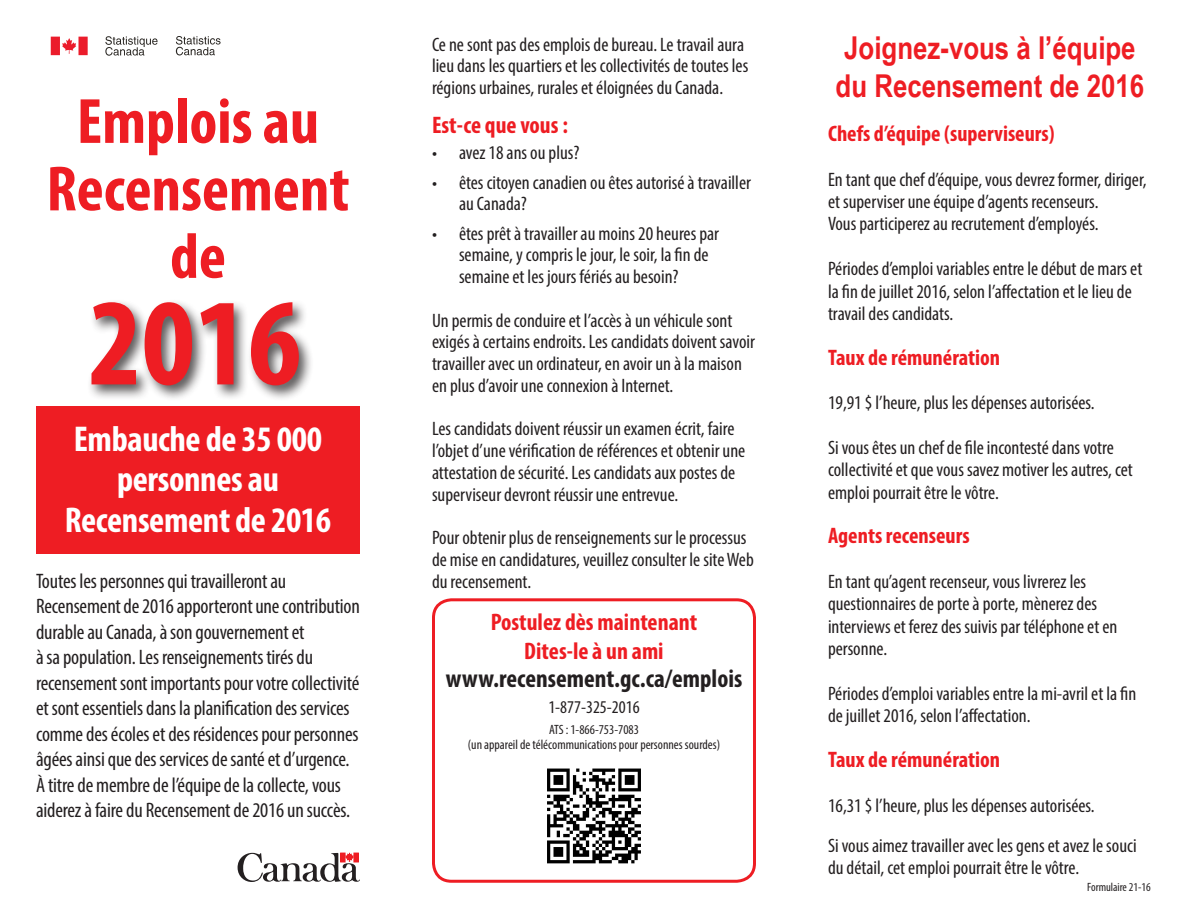
<style>
.page{position:relative;width:1188px;height:918px;background:#fff}
.page>*{position:absolute;margin:0;border:0;box-sizing:border-box;transform-origin:0 0}
.t1{font:700 condensed 124.95px "Myriad Pro";color:#ee1d23}
.t2{font:700 condensed 64.5px "Myriad Pro";color:#ee1d23}
.t3{font:700 condensed 36px/40.5px "Myriad Pro";letter-spacing:-.01em;color:#fff;text-align:center}
.t4{font:700 31.5px "Arial Narrow";color:#ee1d23}
.t5{font:700 condensed 25.5px "Myriad Pro";color:#231f20}
.t6{font:700 condensed 24px "Myriad Pro";color:#ee1d23}
.t7{font:700 condensed 22.5px "Myriad Pro";color:#ee1d23}
.t8{font:condensed 21px/25.5px "Myriad Pro";letter-spacing:-.01em;color:#231f20}
.t9{font:condensed 19.5px/21.8px "Myriad Pro";color:#231f20}
.t10{font:condensed 18px "Myriad Pro";color:#231f20}
.t11{font:condensed 13.5px "Myriad Pro";color:#231f20}
.t12{font:condensed 12px "Myriad Pro";color:#231f20}
</style>
<div class="page">
<div style="left:432px;top:598px;width:324px;height:285px;border:3px solid #ee1d23;border-radius:18px"></div>
<div style="left:36px;top:406px;width:324px;height:148px;background:#ee1d23"></div>
<div style="left:87px;top:299px;width:227px;height:103px;background:#231f20;opacity:.75"></div>
<img style="left:547px;top:768px;width:94px;height:96px">
<svg style="left:51px;top:37px;width:37px;height:18px"></svg>
<svg style="left:176px;top:36px;width:45px;height:19px"></svg>
<svg style="left:105px;top:36px;width:53px;height:20px"></svg>
<svg style="left:237px;top:853px;width:123px;height:29px"></svg>
<p class="t2" style="left:77px;top:81px;width:244px">Emplois au</p>
<p class="t2" style="left:47px;top:149px;width:304px">Recensement</p>
<p class="t2" style="left:170px;top:216px;width:57px">de</p>
<p class="t1" style="left:89px;top:265px;width:214px">2016</p>
<p class="t3" style="left:74px;top:418px;width:250px">Embauche de 35 000 personnes au</p>
<p class="t3" style="left:65px;top:499px;width:268px">Recensement de 2016</p>
<p class="t8" style="left:36px;top:568px;width:326px">Toutes les personnes qui travailleront au Recensement de 2016 apporteront une contribution durable au Canada, à son gouvernement et<br>à sa population. Les renseignements tirés du recensement sont importants pour votre collectivité et sont essentiels dans la planification des services comme des écoles et des résidences pour personnes âgées ainsi que des services de santé et d’urgence.<br>À titre de membre de l’équipe de la collecte, vous aiderez à faire du Recensement de 2016 un succès.</p>
<p class="t9" style="left:432px;top:33px;width:318px">Ce ne sont pas des emplois de bureau. Le travail aura lieu dans les quartiers et les collectivités de toutes les régions urbaines, rurales et éloignées du Canada.</p>
<p class="t6" style="left:432px;top:110px;width:137px">Est-ce que vous :</p>
<p class="t9" style="left:432px;top:142px;width:149px">• avez 18 ans ou plus?</p>
<p class="t9" style="left:459px;top:171px;width:293px;text-indent:-27px">• êtes citoyen canadien ou êtes autorisé à travailler au Canada?</p>
<p class="t9" style="left:459px;top:222px;width:262px;text-indent:-27px">• êtes prêt à travailler au moins 20 heures par semaine, y compris le jour, le soir, la fin de semaine et les jours fériés au besoin?</p>
<p class="t9" style="left:432px;top:309px;width:324px">Un permis de conduire et l’accès à un véhicule sont exigés à certains endroits. Les candidats doivent savoir travailler avec un ordinateur, en avoir un à la maison en plus d’avoir une connexion à Internet.</p>
<p class="t9" style="left:432px;top:418px;width:315px">Les candidats doivent réussir un examen écrit, faire l’objet d’une vérification de références et obtenir une attestation de sécurité. Les candidats aux postes de superviseur devront réussir une entrevue.</p>
<p class="t9" style="left:432px;top:527px;width:323px">Pour obtenir plus de renseignements sur le processus de mise en candidatures, veuillez consulter le site Web du recensement.</p>
<p class="t6" style="left:491px;top:607px;width:208px">Postulez dès maintenant</p>
<p class="t6" style="left:524px;top:636px;width:141px">Dites-le à un ami</p>
<p class="t5" style="left:446px;top:663px;width:298px">www.recensement.gc.ca/emplois</p>
<p class="t10" style="left:548px;top:696px;width:93px">1-877-325-2016</p>
<p class="t11" style="left:549px;top:721px;width:91px">ATS : 1-866-753-7083</p>
<p class="t11" style="left:468px;top:737px;width:254px">(un appareil de télécommunications pour personnes sourdes)</p>
<p class="t4" style="left:844px;top:24px;width:293px">Joignez-vous à l’équipe</p>
<p class="t4" style="left:836px;top:62px;width:310px">du Recensement de 2016</p>
<p class="t7" style="left:828px;top:120px;width:228px">Chefs d’équipe (superviseurs)</p>
<p class="t9" style="left:828px;top:168px;width:320px">En tant que chef d’équipe, vous devrez former, diriger,</p>
<p class="t9" style="left:828px;top:191px;width:272px">et superviser une équipe d’agents recenseurs.</p>
<p class="t9" style="left:828px;top:213px;width:272px">Vous participerez au recrutement d’employés.</p>
<p class="t9" style="left:828px;top:257px;width:316px;line-height:22.4px">Périodes d’emploi variables entre le début de mars et la fin de juillet 2016, selon l’affectation et le lieu de travail des candidats.</p>
<p class="t7" style="left:828px;top:343px;width:174px">Taux de rémunération</p>
<p class="t9" style="left:828px;top:392px;width:268px">19,91 $ l’heure, plus les dépenses autorisées.</p>
<p class="t9" style="left:828px;top:436px;width:287px">Si vous êtes un chef de file incontesté dans votre</p>
<p class="t9" style="left:828px;top:458px;width:306px;line-height:22.4px">collectivité et que vous savez motiver les autres, cet emploi pourrait être le vôtre.</p>
<p class="t7" style="left:828px;top:522px;width:143px">Agents recenseurs</p>
<p class="t9" style="left:828px;top:571px;width:260px">En tant qu’agent recenseur, vous livrerez les</p>
<p class="t9" style="left:828px;top:593px;width:291px;line-height:22.4px">questionnaires de porte à porte, mènerez des interviews et ferez des suivis par téléphone et en personne.</p>
<p class="t9" style="left:828px;top:682px;width:310px;line-height:22.4px">Périodes d’emploi variables entre la mi-avril et la fin de juillet 2016, selon l’affectation.</p>
<p class="t7" style="left:828px;top:745px;width:174px">Taux de rémunération</p>
<p class="t9" style="left:828px;top:794px;width:268px">16,31 $ l’heure, plus les dépenses autorisées.</p>
<p class="t9" style="left:828px;top:834px;width:310px;line-height:22.4px">Si vous aimez travailler avec les gens et avez le souci du détail, cet emploi pourrait être le vôtre.</p>
<p class="t12" style="left:1087px;top:880px;width:65px">Formulaire 21-16</p>
</div>
